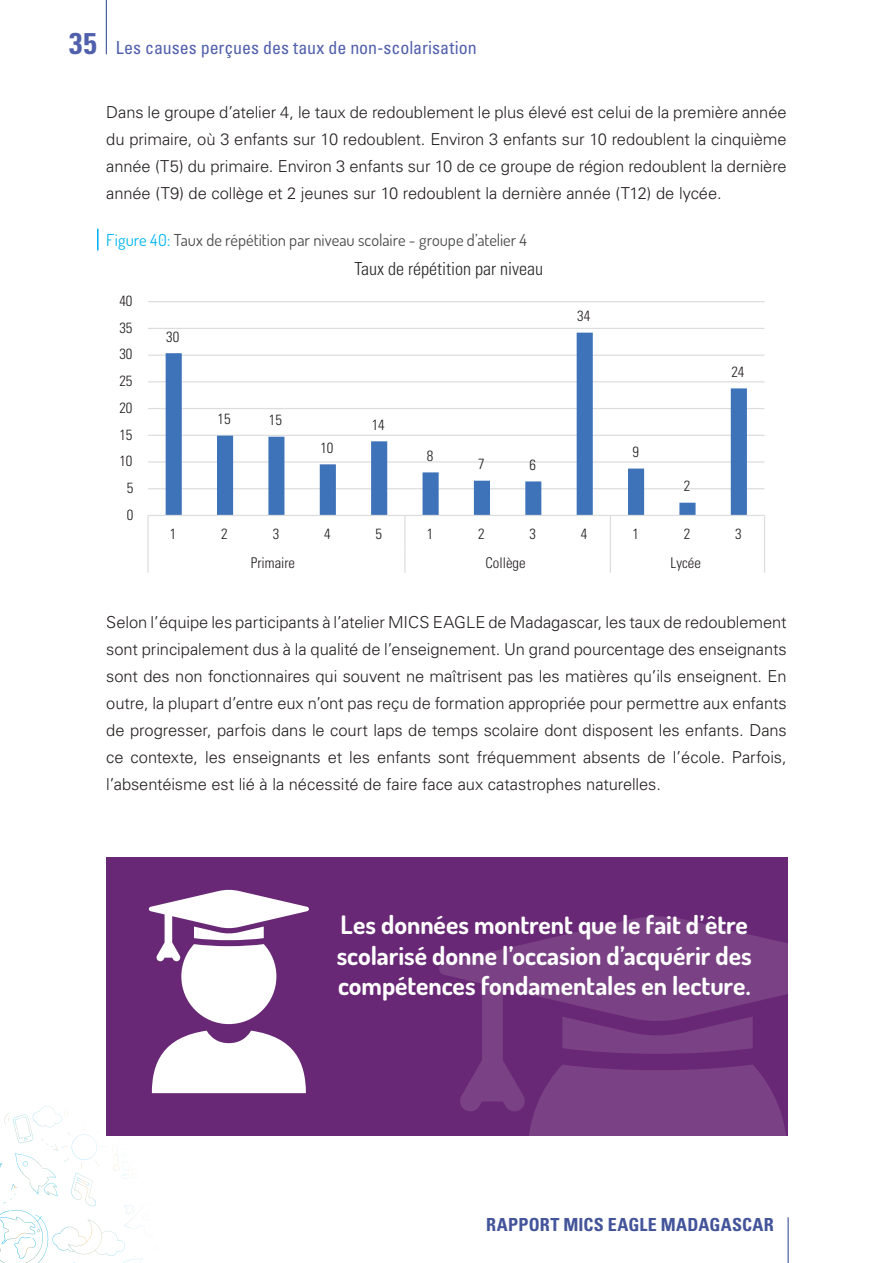
<style>
.page{position:relative;width:893px;height:1263px;background:#fff}
.page>*{position:absolute;margin:0;border:0;box-sizing:border-box;transform-origin:0 0}
.t1{font:700 25.5px/30.6px "Dosis";color:#fff}
.t2{font:condensed 18px "Univers LT Std";color:#5160ac}
.t3{font:700 condensed 18px "Univers LT Std";letter-spacing:.015em;color:#43549a}
.t4{font:300 condensed 18px "Univers LT Std";color:#000001}
.t5{font:300 16.5px/27px "Univers LT Std";letter-spacing:-.005em;color:#262121;text-align:justify}
.t6{font:16.5px "Dosis";color:#4b4c4d}
.t7{font:300 condensed 14.7px "Univers LT Std";color:#231f20}
.s1{font-weight:700;font-size:30px}
.s2{color:#00b6f0}
</style>
<div class="page">
<svg style="left:0;top:1106px;width:160px;height:157px"></svg>
<hr style="left:788px;top:1217px;width:1px;height:46px;background:#253f8e">
<hr style="left:106px;top:0;width:1px;height:54px;background:#253f8e">
<hr style="left:97px;top:229px;width:2px;height:21px;background:#00aeef">
<svg style="left:147px;top:301px;width:618px;height:272px"></svg>
<div style="left:106px;top:857px;width:682px;height:278px;background:#692875"></div>
<div style="left:529px;top:1113px;width:257px;height:22px;background:#7a4185"></div>
<svg style="left:439px;top:916px;width:349px;height:197px;fill:#7a4185"></svg>
<svg style="left:152px;top:1031px;width:154px;height:62px"></svg>
<svg style="left:149px;top:889px;width:160px;height:135px"></svg>
<p class="t2" style="left:69px;top:36px;width:409px"><span class="s1">35</span> Les causes perçues des taux de non-scolarisation</p>
<p class="t5" style="left:106px;top:99px;width:682px">Dans le groupe d’atelier 4, le taux de redoublement le plus élevé est celui de la première année du primaire, où 3 enfants sur 10 redoublent. Environ 3 enfants sur 10 redoublent la cinquième année (T5) du primaire. Environ 3 enfants sur 10 de ce groupe de région redoublent la dernière année (T9) de collège et 2 jeunes sur 10 redoublent la dernière année (T12) de lycée.</p>
<p class="t6" style="left:106px;top:229px;width:422px"><span class="s2">Figure 40:</span> Taux de répétition par niveau scolaire - groupe d’atelier 4</p>
<p class="t7" style="left:119px;top:292px;width:15px">40</p>
<p class="t7" style="left:119px;top:319px;width:15px">35</p>
<p class="t7" style="left:119px;top:345px;width:15px">30</p>
<p class="t7" style="left:119px;top:372px;width:15px">25</p>
<p class="t7" style="left:119px;top:399px;width:15px">20</p>
<p class="t7" style="left:119px;top:426px;width:15px">15</p>
<p class="t7" style="left:119px;top:452px;width:15px">10</p>
<p class="t7" style="left:127px;top:479px;width:8px">5</p>
<p class="t7" style="left:127px;top:506px;width:8px">0</p>
<p class="t7" style="left:166px;top:328px;width:15px">30</p>
<p class="t7" style="left:218px;top:410px;width:15px">15</p>
<p class="t7" style="left:269px;top:411px;width:15px">15</p>
<p class="t4" style="left:355px;top:258px;width:190px">Taux de répétition par niveau</p>
<p class="t7" style="left:577px;top:307px;width:15px">34</p>
<p class="t7" style="left:320px;top:439px;width:15px">10</p>
<p class="t7" style="left:372px;top:416px;width:15px">14</p>
<p class="t7" style="left:427px;top:447px;width:8px">8</p>
<p class="t7" style="left:478px;top:455px;width:8px">7</p>
<p class="t7" style="left:530px;top:456px;width:8px">6</p>
<p class="t7" style="left:632px;top:443px;width:8px">9</p>
<p class="t7" style="left:684px;top:477px;width:8px">2</p>
<p class="t7" style="left:731px;top:363px;width:15px">24</p>
<p class="t7" style="left:170px;top:525px;width:8px">1</p>
<p class="t7" style="left:221px;top:525px;width:8px">2</p>
<p class="t7" style="left:273px;top:525px;width:8px">3</p>
<p class="t7" style="left:324px;top:525px;width:8px">4</p>
<p class="t7" style="left:375px;top:525px;width:8px">5</p>
<p class="t7" style="left:427px;top:525px;width:8px">1</p>
<p class="t7" style="left:478px;top:525px;width:8px">2</p>
<p class="t7" style="left:530px;top:525px;width:8px">3</p>
<p class="t7" style="left:581px;top:525px;width:8px">4</p>
<p class="t7" style="left:632px;top:525px;width:8px">1</p>
<p class="t7" style="left:684px;top:525px;width:8px">2</p>
<p class="t7" style="left:735px;top:525px;width:8px">3</p>
<p class="t7" style="left:251px;top:553px;width:46px">Primaire</p>
<p class="t7" style="left:486px;top:553px;width:42px">Collège</p>
<p class="t7" style="left:671px;top:553px;width:32px">Lycée</p>
<p class="t5" style="left:106px;top:609px;width:682px">Selon l’équipe les participants à l’atelier MICS EAGLE de Madagascar, les taux de redoublement sont principalement dus à la qualité de l’enseignement. Un grand pourcentage des enseignants sont des non fonctionnaires qui souvent ne maîtrisent pas les matières qu’ils enseignent. En outre, la plupart d’entre eux n’ont pas reçu de formation appropriée pour permettre aux enfants de progresser, parfois dans le court laps de temps scolaire dont disposent les enfants. Dans ce contexte, les enseignants et les enfants sont fréquemment absents de l’école. Parfois, l’absentéisme est lié à la nécessité de faire face aux catastrophes naturelles.</p>
<h1 class="t1" style="left:337px;top:909px;width:417px">Les données montrent que le fait d’être scolarisé donne l’occasion d’acquérir des compétences fondamentales en lecture.</h1>
<p class="t3" style="left:486px;top:1214px;width:289px">RAPPORT MICS EAGLE MADAGASCAR</p>
</div>
